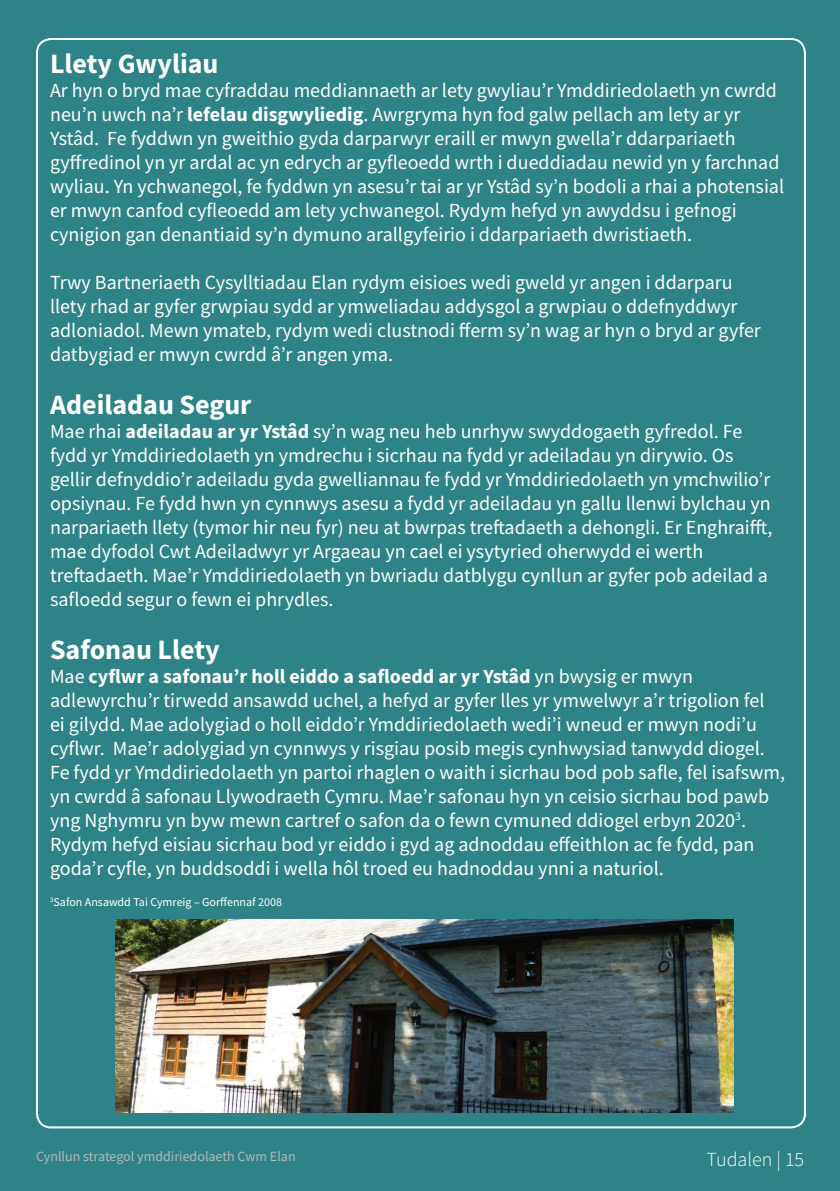
<style>
.page{position:relative;width:840px;height:1191px;background:#fff}
.page>*{position:absolute;margin:0;border:0;box-sizing:border-box;transform-origin:0 0}
.t1{font:700 28px "Source Sans Pro";color:#fff}
.t2{font:20px/24px "Source Sans Pro";color:#fff}
.t3{font:300 20px "Source Sans Pro";color:#fff}
.t4{font:14px "Source Sans Pro";color:#b6b7bb}
.t5{font:12px "Source Sans Pro";color:#fff}
.s1{font-weight:700}
</style>
<div class="page">
<div style="left:0;top:0;width:839px;height:1191px;background:#2d8387"></div>
<img style="left:116px;top:920px;width:617px;height:192px">
<h1 class="t1" style="left:50px;top:45px;width:170px">Llety Gwyliau</h1>
<p class="t2" style="left:50px;top:78px;width:735px">Ar hyn o bryd mae cyfraddau meddiannaeth ar lety gwyliau’r Ymddiriedolaeth yn cwrdd neu’n uwch na’r <span class="s1">lefelau disgwyliedig</span>. Awrgryma hyn fod galw pellach am lety ar yr Ystâd. Fe fyddwn yn gweithio gyda darparwyr eraill er mwyn gwella’r ddarpariaeth gyffredinol yn yr ardal ac yn edrych ar gyfleoedd wrth i dueddiadau newid yn y farchnad wyliau. Yn ychwanegol, fe fyddwn yn asesu’r tai ar yr Ystâd sy’n bodoli a rhai a photensial er mwyn canfod cyfleoedd am lety ychwanegol. Rydym hefyd yn awyddsu i gefnogi cynigion gan denantiaid sy’n dymuno arallgyfeirio i ddarpariaeth dwristiaeth.</p>
<p class="t2" style="left:50px;top:270px;width:712px">Trwy Bartneriaeth Cysylltiadau Elan rydym eisioes wedi gweld yr angen i ddarparu llety rhad ar gyfer grwpiau sydd ar ymweliadau addysgol a grwpiau o ddefnyddwyr adloniadol. Mewn ymateb, rydym wedi clustnodi fferm sy’n wag ar hyn o bryd ar gyfer datbygiad er mwyn cwrdd â’r angen yma.</p>
<h1 class="t1" style="left:50px;top:386px;width:203px">Adeiladau Segur</h1>
<p class="t2" style="left:50px;top:419px;width:723px">Mae rhai <span class="s1">adeiladau ar yr Ystâd</span> sy’n wag neu heb unrhyw swyddogaeth gyfredol. Fe fydd yr Ymddiriedolaeth yn ymdrechu i sicrhau na fydd yr adeiladau yn dirywio. Os gellir defnyddio’r adeiladu gyda gwelliannau fe fydd yr Ymddiriedolaeth yn ymchwilio’r opsiynau. Fe fydd hwn yn cynnwys asesu a fydd yr adeiladau yn gallu llenwi bylchau yn narpariaeth llety (tymor hir neu fyr) neu at bwrpas treftadaeth a dehongli. Er Enghraifft, mae dyfodol Cwt Adeiladwyr yr Argaeau yn cael ei ysytyried oherwydd ei werth treftadaeth. Mae’r Ymddiriedolaeth yn bwriadu datblygu cynllun ar gyfer pob adeilad a safloedd segur o fewn ei phrydles.</p>
<h1 class="t1" style="left:50px;top:630px;width:171px">Safonau Llety</h1>
<p class="t2" style="left:50px;top:664px;width:736px">Mae <span class="s1">cyflwr a safonau’r holl eiddo a safloedd ar yr Ystâd</span> yn bwysig er mwyn adlewyrchu’r tirwedd ansawdd uchel, a hefyd ar gyfer lles yr ymwelwyr a’r trigolion fel<br>ei gilydd. Mae adolygiad o holl eiddo’r Ymddiriedolaeth wedi’i wneud er mwyn nodi’u cyflwr. Mae’r adolygiad yn cynnwys y risgiau posib megis cynhwysiad tanwydd diogel.<br>Fe fydd yr Ymddiriedolaeth yn partoi rhaglen o waith i sicrhau bod pob safle, fel isafswm, yn cwrdd â safonau Llywodraeth Cymru. Mae’r safonau hyn yn ceisio sicrhau bod pawb yng Nghymru yn byw mewn cartref o safon da o fewn cymuned ddiogel erbyn 2020<sup>3</sup>.<br>Rydym hefyd eisiau sicrhau bod yr eiddo i gyd ag adnoddau effeithlon ac fe fydd, pan goda’r cyfle, yn buddsoddi i wella hôl troed eu hadnoddau ynni a naturiol.</p>
<p class="t5" style="left:50px;top:894px;width:233px"><sup>3</sup>Safon Ansawdd Tai Cymreig – Gorffennaf 2008</p>
<p class="t4" style="left:36px;top:1147px;width:261px">Cynllun strategol ymddiriedolaeth Cwm Elan</p>
<p class="t3" style="left:706px;top:1147px;width:99px">Tudalen | 15</p>
</div>
